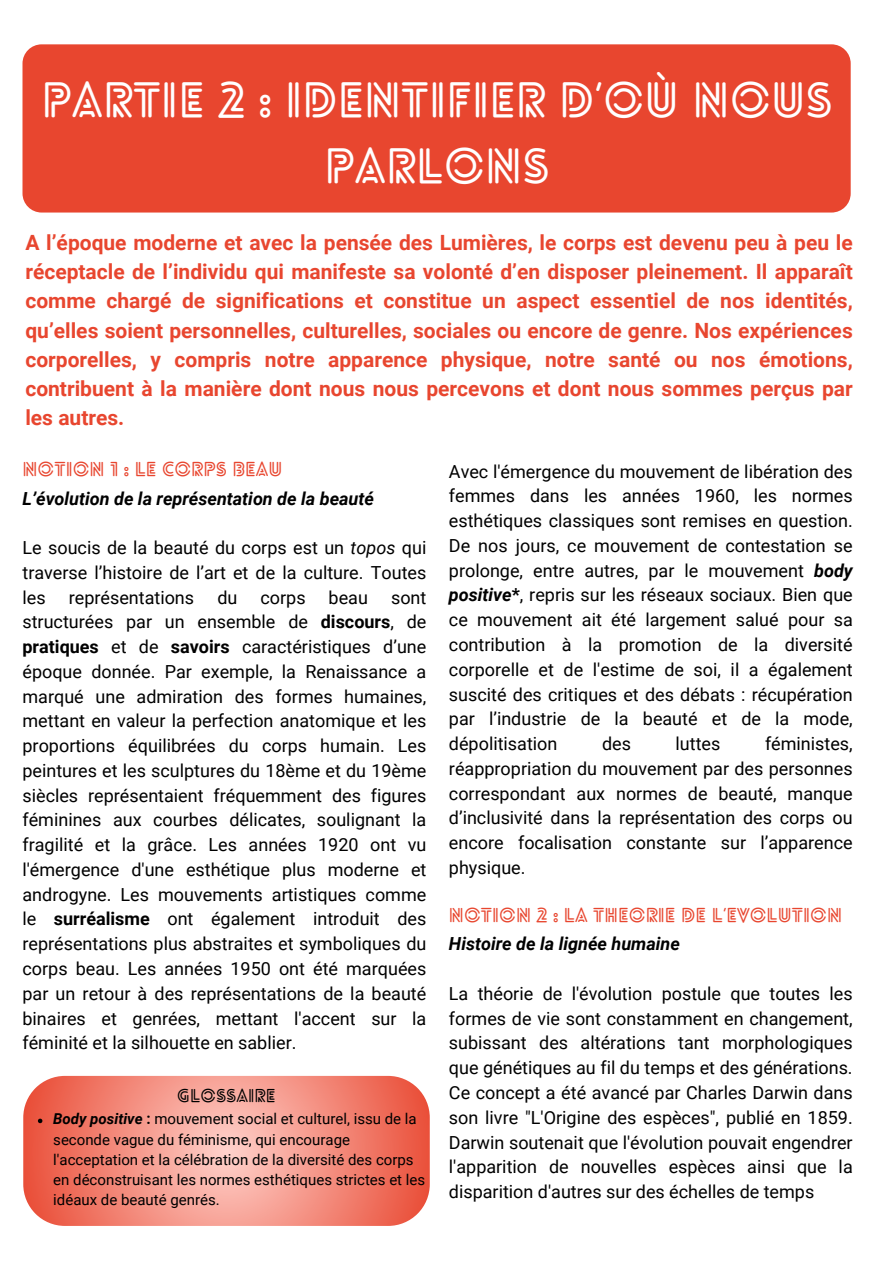
<style>
.page{position:relative;width:894px;height:1264px;background:#fff}
.page>*{position:absolute;margin:0;border:0;box-sizing:border-box;transform-origin:0 0}
.t1{font:700 48px/66.3px "Lovelo Line";color:#fff;text-align:center}
.t2{font:700 21px/29.2px "Roboto";color:#e8462f;text-align:justify}
.t3{font:700 19.5px "Lovelo Line";color:#e8462f}
.t4{font:18px/24.8px "Roboto";color:#000;text-align:justify}
.t5{font:italic 700 18px "Roboto";color:#000}
.t6{font:700 18px "Lovelo Line";color:#000}
.t7{font:15px/20.2px "Roboto";color:#000}
.s1{font-style:italic}
.s2{font-weight:700;font-style:italic}
.s3{font-weight:700}
</style>
<div class="page">
<div style="left:22px;top:44px;width:828px;height:168px;background:#e8462f;border-radius:19px"></div>
<svg style="left:23px;top:1075px;width:406px;height:150px"></svg>
<svg style="left:38px;top:1118px;width:4px;height:5px"></svg>
<h1 class="t1" style="left:41px;top:72px;width:792px">PARTIE 2 : IDENTIFIER D’OÙ NOUS<br>PARLONS</h1>
<p class="t2" style="left:25px;top:228px;width:828px">A l’époque moderne et avec la pensée des Lumières, le corps est devenu peu à peu le réceptacle de l’individu qui manifeste sa volonté d’en disposer pleinement. Il apparaît comme chargé de significations et constitue un aspect essentiel de nos identités, qu’elles soient personnelles, culturelles, sociales ou encore de genre. Nos expériences corporelles, y compris notre apparence physique, notre santé ou nos émotions, contribuent à la manière dont nous nous percevons et dont nous sommes perçus par les autres.</p>
<p class="t3" style="left:22px;top:462px;width:261px">NOTION 1 : LE CORPS BEAU</p>
<p class="t5" style="left:22px;top:488px;width:353px">L’évolution de la représentation de la beauté</p>
<p class="t4" style="left:22px;top:535px;width:405px">Le soucis de la beauté du corps est un <span class="s1">topos</span> qui traverse l’histoire de l’art et de la culture. Toutes les</p>
<p class="t4" style="left:449px;top:459px;width:405px">Avec l'émergence du mouvement de libération des femmes dans les années 1960, les normes esthétiques classiques sont remises en question.<br>De nos jours, ce mouvement de contestation se prolonge, entre autres, par le mouvement <span class="s2">body positive</span><span class="s3">*</span>, repris sur les réseaux sociaux. Bien que ce mouvement ait été largement salué pour sa contribution à la promotion de la diversité corporelle et de l'estime de soi, il a également suscité des critiques et des débats : récupération par l’industrie de la beauté et de la mode, dépolitisation</p>
<p class="t4" style="left:69px;top:585px;width:127px">représentations</p>
<p class="t4" style="left:217px;top:585px;width:22px">du</p>
<p class="t4" style="left:260px;top:585px;width:47px">corps</p>
<p class="t4" style="left:328px;top:585px;width:41px">beau</p>
<p class="t4" style="left:22px;top:585px;width:405px;text-indent:368px">sont structurées par un ensemble de <span class="s3">discours</span>, de <span class="s3">pratiques</span> et de <span class="s3">savoirs</span> caractéristiques d’une époque donnée. Par exemple, la Renaissance a marqué une admiration des formes humaines, mettant en valeur la perfection anatomique et les proportions équilibrées du corps humain. Les peintures et les sculptures du 18ème et du 19ème siècles représentaient fréquemment des figures féminines aux courbes délicates, soulignant la fragilité et la grâce. Les années 1920 ont vu l'émergence d'une esthétique plus moderne et androgyne. Les mouvements artistiques comme le <span class="s3">surréalisme</span> ont également introduit des représentations plus abstraites et symboliques du corps beau. Les années 1950 ont été marquées par un retour à des représentations de la beauté binaires et genrées, mettant l'accent sur la féminité et la silhouette en sablier.</p>
<p class="t6" style="left:177px;top:1088px;width:100px">GLOSSAIRE</p>
<p class="t4" style="left:449px;top:731px;width:405px;text-indent:316px">féministes, réappropriation du mouvement par des personnes correspondant aux normes de beauté, manque d’inclusivité dans la représentation des corps ou encore focalisation constante sur l’apparence physique.</p>
<p class="t3" style="left:449px;top:907px;width:394px">NOTION 2 : LA THEORIE DE L‘EVOLUTION</p>
<p class="t5" style="left:449px;top:933px;width:232px">Histoire de la lignée humaine</p>
<p class="t4" style="left:449px;top:981px;width:405px">La théorie de l'évolution postule que toutes les formes de vie sont constamment en changement, subissant des altérations tant morphologiques que génétiques au fil du temps et des générations.<br>Ce concept a été avancé par Charles Darwin dans son livre "L'Origine des espèces", publié en 1859.<br>Darwin soutenait que l'évolution pouvait engendrer l'apparition de nouvelles espèces ainsi que la disparition d'autres sur des échelles de temps</p>
<p class="t4" style="left:602px;top:731px;width:30px">des</p>
<p class="t4" style="left:675px;top:731px;width:46px">luttes</p>
<p class="t7" style="left:53px;top:1108px;width:373px"><span class="s2">Body positive</span> <span class="s3">:</span> mouvement social et culturel, issu de la seconde vague du féminisme, qui encourage l'acceptation et la célébration de la diversité des corps en déconstruisant les normes esthétiques strictes et les idéaux de beauté genrés.</p>
</div>
